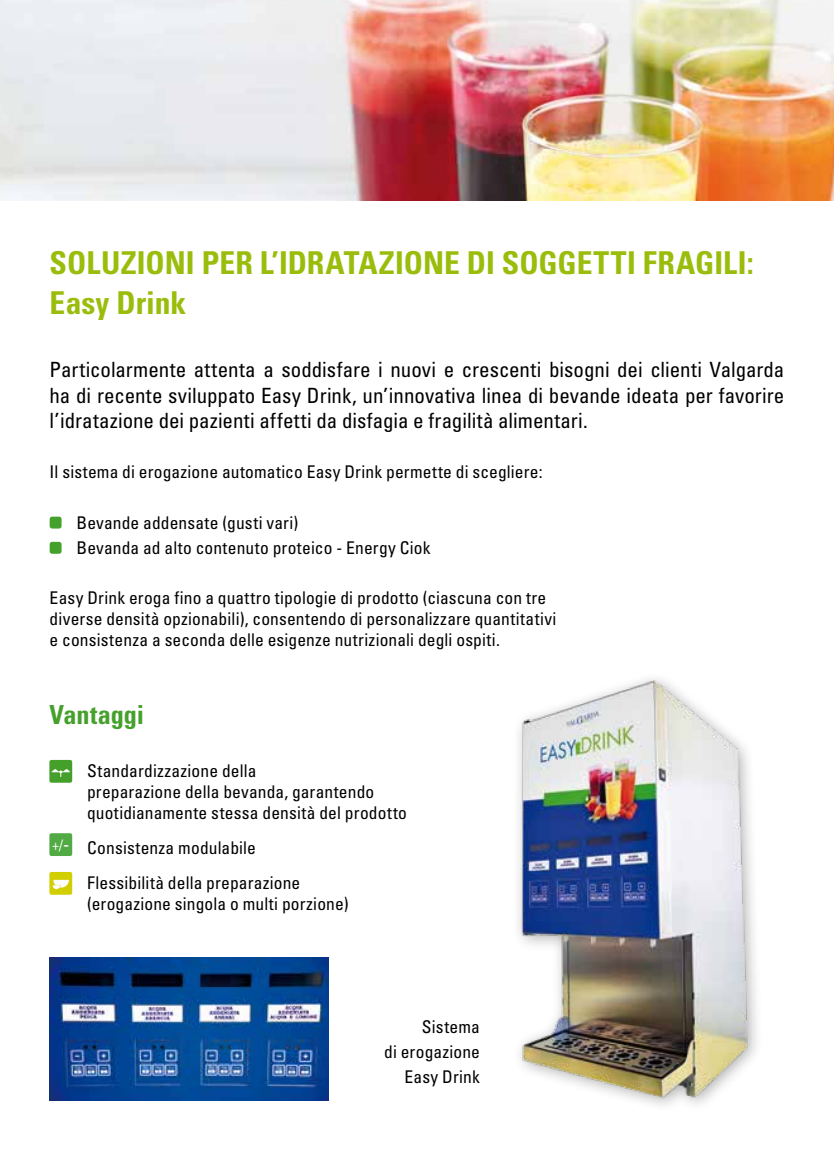
<style>
.page{position:relative;width:834px;height:1176px;background:#fff}
.page>*{position:absolute;margin:0;border:0;box-sizing:border-box;transform-origin:0 0}
.t1{font:700 condensed 31.5px/40.2px "Univers LT Std";color:#9abd0c}
.t2{font:700 condensed 26.25px "Univers LT Std";letter-spacing:-.005em;color:#45a12b}
.t3{font:condensed 21px/25.2px "Univers LT Std";color:#000;text-align:justify}
.t4{font:condensed 17.5px/21px "Univers LT Std";letter-spacing:.01em;color:#000}
</style>
<div class="page">
<div style="left:50px;top:517px;width:12px;height:11px;background:#44a12b;border-radius:2px"></div>
<div style="left:50px;top:542px;width:12px;height:12px;background:#44a12b;border-radius:2px"></div>
<div style="left:49px;top:760px;width:23px;height:23px;background:#44a02b;border-radius:2px"></div>
<svg style="left:52px;top:769px;width:18px;height:7px"></svg>
<div style="left:49px;top:833px;width:23px;height:23px;background:#51aa43;border-radius:2px"></div>
<div style="left:49px;top:872px;width:23px;height:23px;background:#d1ce01;border-radius:2px"></div>
<svg style="left:53px;top:880px;width:16px;height:9px"></svg>
<img style="left:0;top:0;width:833px;height:201px">
<img style="left:518px;top:679px;width:239px;height:427px">
<img style="left:50px;top:957px;width:278px;height:144px">
<h1 class="t1" style="left:50px;top:243px;width:705px">SOLUZIONI PER L’IDRATAZIONE DI SOGGETTI FRAGILI:<br>Easy Drink</h1>
<p class="t3" style="left:50px;top:357px;width:736px">Particolarmente attenta a soddisfare i nuovi e crescenti bisogni dei clienti Valgarda ha di recente sviluppato Easy Drink, un’innovativa linea di bevande ideata per favorire l’idratazione dei pazienti affetti da disfagia e fragilità alimentari.</p>
<p class="t4" style="left:50px;top:461px;width:494px">Il sistema di erogazione automatico Easy Drink permette di scegliere:</p>
<p class="t4" style="left:76px;top:509px;width:355px;line-height:25.2px">Bevande addensate (gusti vari)<br>Bevanda ad alto contenuto proteico - Energy Ciok</p>
<p class="t4" style="left:50px;top:587px;width:508px">Easy Drink eroga fino a quattro tipologie di prodotto (ciascuna con tre diverse densità opzionabili), consentendo di personalizzare quantitativi e consistenza a seconda delle esigenze nutrizionali degli ospiti.</p>
<h2 class="t2" style="left:49px;top:698px;width:96px">Vantaggi</h2>
<p class="t4" style="left:87px;top:759px;width:321px">Standardizzazione della<br>preparazione della bevanda, garantendo quotidianamente stessa densità del prodotto</p>
<p class="t4" style="left:87px;top:829px;width:215px;line-height:35px;text-indent:-35px"><sup>+/</sup><sup>-</sup> Consistenza modulabile<br>Flessibilità della preparazione</p>
<p class="t4" style="left:87px;top:892px;width:263px">(erogazione singola o multi porzione)</p>
<p class="t4" style="left:384px;top:1013px;width:97px;line-height:25.2px;text-align:right">Sistema<br>di erogazione<br>Easy Drink</p>
</div>
